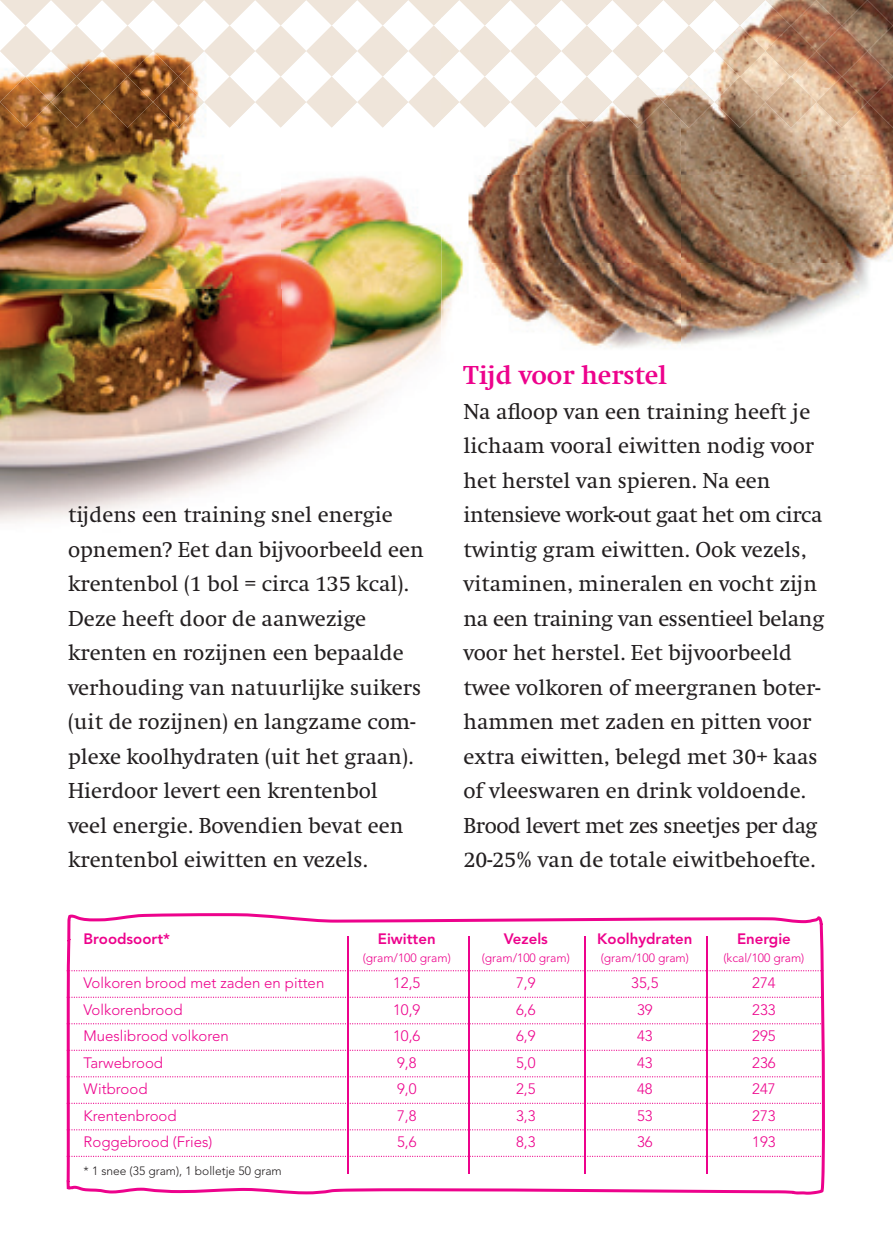
<style>
.page{position:relative;width:893px;height:1259px;background:#fff}
.page>*{position:absolute;margin:0;border:0;box-sizing:border-box;transform-origin:0 0}
.t1{font:700 27px "Swift EF";color:#ed028c}
.t2{font:22.5px/34.5px "Swift";color:#231f20}
.t3{font:300 15px "Avenir LT Std";color:#ed028c}
.t4{font:800 15px "Avenir LT Std";color:#ed028c}
.t5{font:300 12px "Avenir LT Std";color:#ed028c}
.t6{font:300 12px "Avenir LT Std";color:#231f20}
</style>
<div class="page">
<img style="left:0;top:128px;width:441px;height:395px">
<img style="left:441px;top:128px;width:452px;height:220px">
<svg style="left:0;top:0;width:893px;height:128px"></svg>
<img style="left:441px;top:33px;width:18px;height:36px">
<img style="left:459px;top:42px;width:10px;height:18px">
<img style="left:441px;top:84px;width:18px;height:36px">
<img style="left:459px;top:93px;width:10px;height:18px">
<svg style="left:67px;top:913px;width:758px;height:281px"></svg>
<svg style="left:67px;top:970px;width:756px;height:1px"></svg>
<svg style="left:67px;top:996px;width:756px;height:2px"></svg>
<svg style="left:67px;top:1023px;width:756px;height:1px"></svg>
<svg style="left:67px;top:1049px;width:756px;height:2px"></svg>
<svg style="left:67px;top:1076px;width:756px;height:1px"></svg>
<svg style="left:67px;top:1102px;width:756px;height:2px"></svg>
<svg style="left:67px;top:1129px;width:756px;height:1px"></svg>
<svg style="left:67px;top:1155px;width:756px;height:2px"></svg>
<hr style="left:468px;top:936px;width:1px;height:238px;background:#ed028c">
<hr style="left:348px;top:936px;width:1px;height:238px;background:#ed028c">
<hr style="left:584px;top:936px;width:1px;height:238px;background:#ed028c">
<hr style="left:707px;top:936px;width:1px;height:238px;background:#ed028c">
<p class="t2" style="left:68px;top:498px;width:357px">tijdens een training snel energie opnemen? Eet dan bijvoorbeeld een krentenbol (1 bol = circa 135 kcal).<br>Deze heeft door de aanwezige krenten en rozijnen een bepaalde verhouding van natuurlijke suikers (uit de rozijnen) en langzame com&shy;plexe kool hydraten (uit het graan).<br>Hierdoor levert een krentenbol<br>veel energie. Bovendien bevat een krentenbol eiwitten en vezels.</p>
<p class="t1" style="left:463px;top:360px;width:205px">Tijd voor herstel</p>
<p class="t2" style="left:463px;top:394px;width:362px">Na afloop van een training heeft je lichaam vooral eiwitten nodig voor het herstel van spieren. Na een intensieve work-out gaat het om circa twintig gram eiwitten. Ook vezels, vitaminen, mineralen en vocht zijn na een training van essentieel belang voor het herstel. Eet bijvoorbeeld twee volkoren of meergranen boter&shy;hammen met zaden en pitten voor extra eiwitten, belegd met 30+ kaas of vleeswaren en drink voldoende.<br>Brood levert met zes sneetjes per dag 20-25% van de totale eiwitbehoefte.</p>
<p class="t4" style="left:84px;top:929px;width:88px">Broodsoort*</p>
<p class="t4" style="left:378px;top:929px;width:59px">Eiwitten</p>
<p class="t4" style="left:504px;top:929px;width:46px">Vezels</p>
<p class="t4" style="left:597px;top:929px;width:97px">Koolhydraten</p>
<p class="t4" style="left:737px;top:929px;width:55px">Energie</p>
<p class="t5" style="left:363px;top:950px;width:90px">(gram/100 gram)</p>
<p class="t5" style="left:482px;top:950px;width:90px">(gram/100 gram)</p>
<p class="t5" style="left:601px;top:950px;width:90px">(gram/100 gram)</p>
<p class="t5" style="left:723px;top:950px;width:82px">(kcal/100 gram)</p>
<p class="t3" style="left:84px;top:974px;width:242px">Volkoren brood met zaden en pitten</p>
<p class="t3" style="left:393px;top:974px;width:29px">12,5</p>
<p class="t3" style="left:516px;top:974px;width:21px">7,9</p>
<p class="t3" style="left:631px;top:974px;width:29px">35,5</p>
<p class="t3" style="left:752px;top:974px;width:25px">274</p>
<p class="t3" style="left:84px;top:1000px;width:100px">Volkorenbrood</p>
<p class="t3" style="left:393px;top:1000px;width:29px">10,9</p>
<p class="t3" style="left:516px;top:1000px;width:21px">6,6</p>
<p class="t3" style="left:637px;top:1000px;width:17px">39</p>
<p class="t3" style="left:752px;top:1000px;width:25px">233</p>
<p class="t3" style="left:84px;top:1027px;width:147px">Mueslibrood volkoren</p>
<p class="t3" style="left:393px;top:1027px;width:29px">10,6</p>
<p class="t3" style="left:516px;top:1027px;width:21px">6,9</p>
<p class="t3" style="left:637px;top:1027px;width:17px">43</p>
<p class="t3" style="left:752px;top:1027px;width:25px">295</p>
<p class="t3" style="left:84px;top:1053px;width:81px">Tarwebrood</p>
<p class="t3" style="left:397px;top:1053px;width:21px">9,8</p>
<p class="t3" style="left:516px;top:1053px;width:21px">5,0</p>
<p class="t3" style="left:637px;top:1053px;width:17px">43</p>
<p class="t3" style="left:752px;top:1053px;width:25px">236</p>
<p class="t3" style="left:84px;top:1080px;width:65px">Witbrood</p>
<p class="t3" style="left:397px;top:1080px;width:21px">9,0</p>
<p class="t3" style="left:516px;top:1080px;width:21px">2,5</p>
<p class="t3" style="left:637px;top:1080px;width:17px">48</p>
<p class="t3" style="left:752px;top:1080px;width:25px">247</p>
<p class="t3" style="left:84px;top:1106px;width:95px">Krentenbrood</p>
<p class="t3" style="left:397px;top:1106px;width:21px">7,8</p>
<p class="t3" style="left:516px;top:1106px;width:21px">3,3</p>
<p class="t3" style="left:637px;top:1106px;width:17px">53</p>
<p class="t3" style="left:752px;top:1106px;width:25px">273</p>
<p class="t3" style="left:84px;top:1133px;width:130px">Roggebrood (Fries)</p>
<p class="t3" style="left:397px;top:1133px;width:21px">5,6</p>
<p class="t3" style="left:516px;top:1133px;width:21px">8,3</p>
<p class="t3" style="left:637px;top:1133px;width:17px">36</p>
<p class="t3" style="left:752px;top:1133px;width:25px">193</p>
<p class="t6" style="left:84px;top:1164px;width:200px">* 1 snee (35 gram), 1 bolletje 50 gram</p>
</div>
